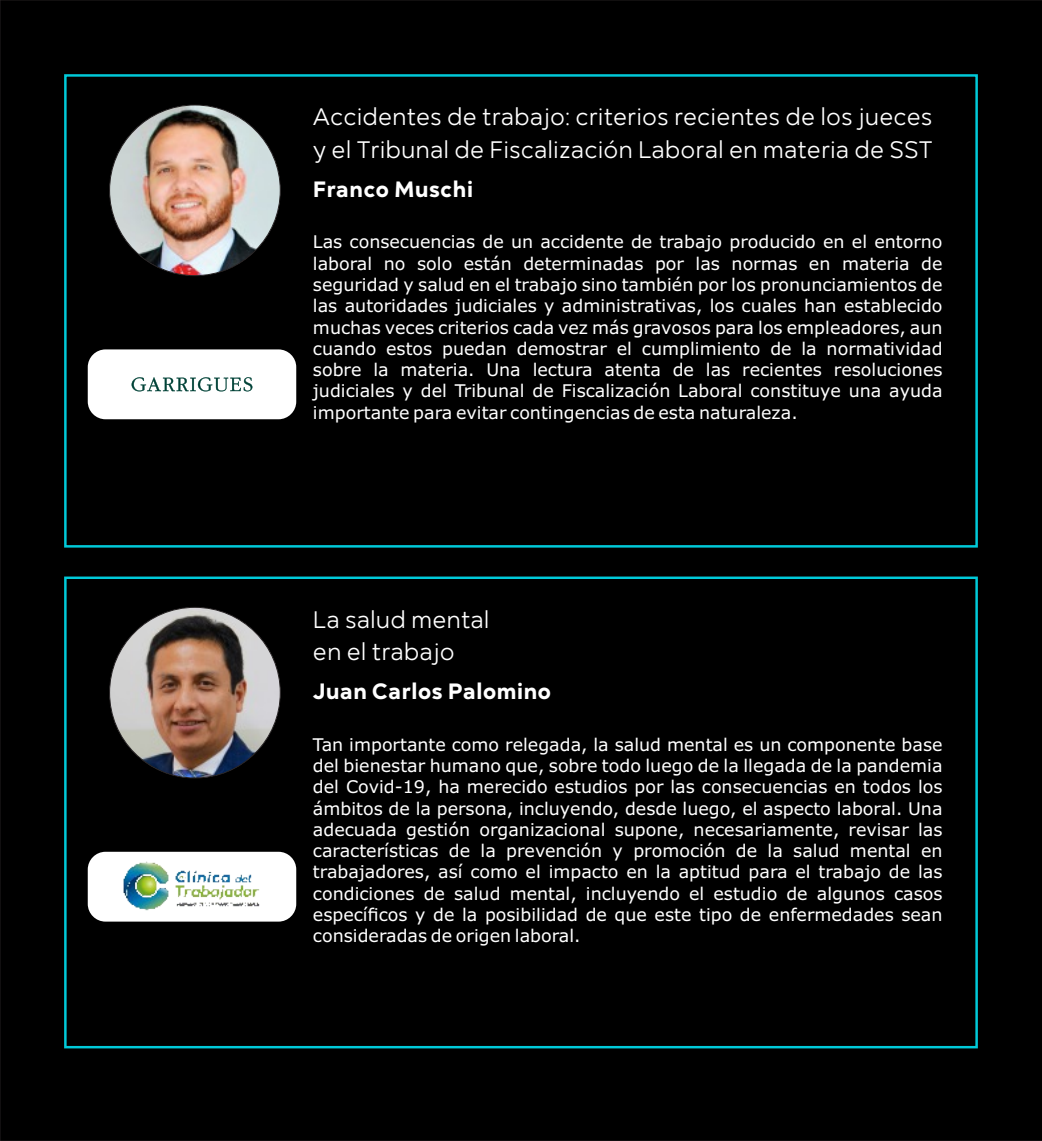
<style>
.page{position:relative;width:1042px;height:1141px;background:#000}
.page>*{position:absolute;margin:0;border:0;box-sizing:border-box;transform-origin:0 0}
.t1{font:24.5px/32.4px "Mirai";color:#fff}
.t2{font:700 22.75px "Mirai";color:#fff}
.t3{font:17.5px/21.3px "Verdana";color:#fff;text-align:justify}
</style>
<div class="page">
<div style="left:88px;top:349px;width:208px;height:70px;background:#fff;border-radius:18px"></div>
<div style="left:88px;top:852px;width:208px;height:70px;background:#fff;border-radius:18px"></div>
<img style="left:110px;top:105px;width:170px;height:171px;border-radius:50%">
<img style="left:110px;top:607px;width:170px;height:171px;border-radius:50%">
<svg style="left:132px;top:377px;width:120px;height:14px"></svg>
<img style="left:119px;top:848px;width:146px;height:77px">
<h1 class="t1" style="left:313px;top:102px;width:621px">Accidentes de trabajo: criterios recientes de los jueces y el Tribunal de Fiscalización Laboral en materia de SST</h1>
<h2 class="t2" style="left:313px;top:179px;width:162px">Franco Muschi</h2>
<p class="t3" style="left:313px;top:233px;width:631px">Las consecuencias de un accidente de trabajo producido en el entorno laboral no solo están determinadas por las normas en materia de seguridad y salud en el trabajo sino también por los pronunciamientos de las autoridades judiciales y administrativas, los cuales han establecido muchas veces criterios cada vez más gravosos para los empleadores, aun cuando estos puedan demostrar el cumplimiento de la normatividad sobre la materia. Una lectura atenta de las recientes resoluciones judiciales y del Tribunal de Fiscalización Laboral constituye una ayuda importante para evitar contingencias de esta naturaleza.</p>
<h1 class="t1" style="left:313px;top:604px;width:178px">La salud mental en el trabajo</h1>
<h2 class="t2" style="left:313px;top:681px;width:240px">Juan Carlos Palomino</h2>
<p class="t3" style="left:313px;top:735px;width:631px">Tan importante como relegada, la salud mental es un componente base del bienestar humano que, sobre todo luego de la llegada de la pandemia del Covid-19, ha merecido estudios por las consecuencias en todos los ámbitos de la persona, incluyendo, desde luego, el aspecto laboral. Una adecuada gestión organizacional supone, necesariamente, revisar las características de la prevención y promoción de la salud mental en trabajadores, así como el impacto en la aptitud para el trabajo de las condiciones de salud mental, incluyendo el estudio de algunos casos específicos y de la posibilidad de que este tipo de enfermedades sean consideradas de origen laboral.</p>
</div>
